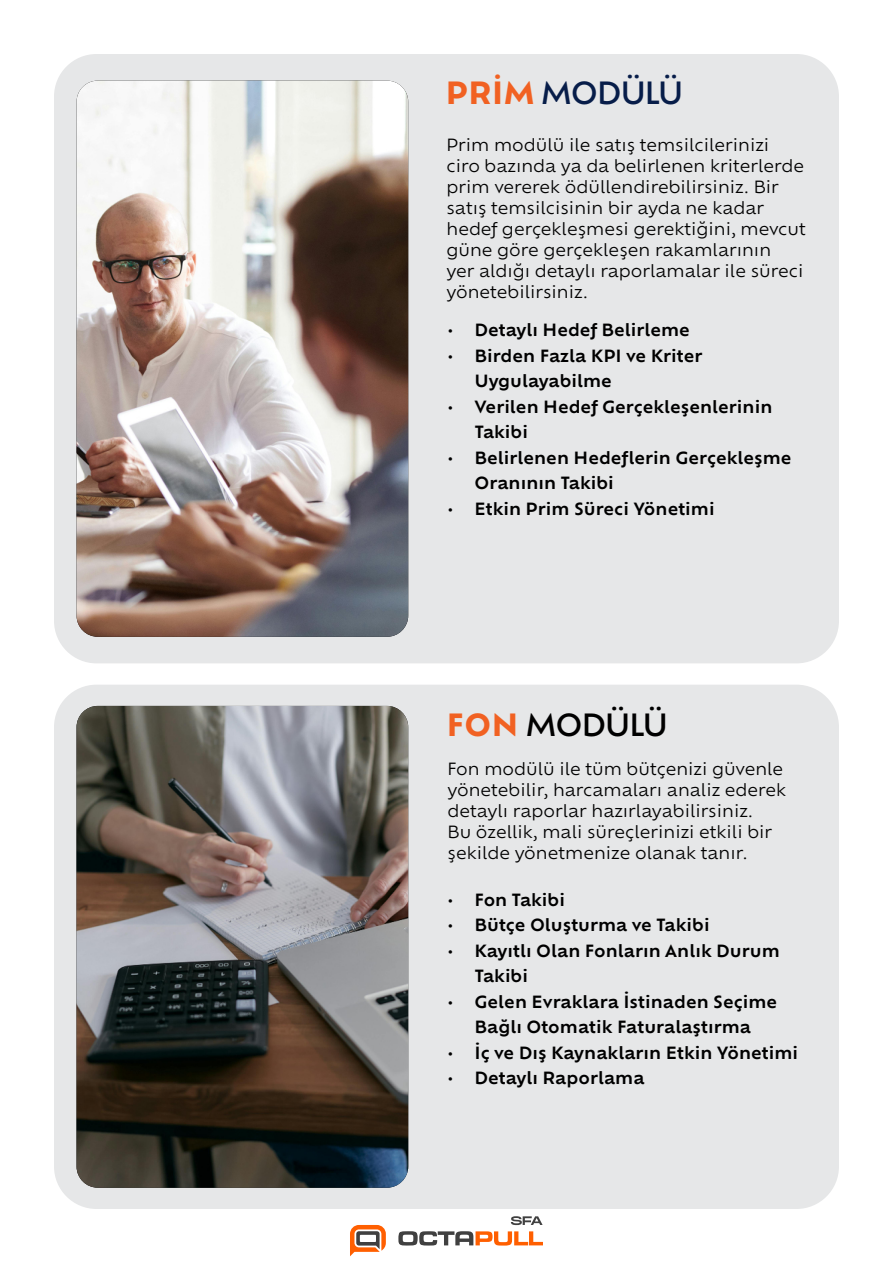
<style>
.page{position:relative;width:893px;height:1263px;background:#fff}
.page>*{position:absolute;margin:0;border:0;box-sizing:border-box;transform-origin:0 0}
.t1{font:500 30px "Ofelia Display";letter-spacing:.01em;color:#071d49}
.t2{font:500 30px "Ofelia Display";letter-spacing:.01em;color:#000}
.t3{font:16.5px/21px "Ofelia Text";color:#000}
.t4{font:600 16.5px/25.5px "Ofelia Text";color:#000}
.s1{font-weight:700;color:#f16122}
</style>
<div class="page">
<svg style="left:398px;top:1231px;width:145px;height:14px"></svg>
<svg style="left:350px;top:1225px;width:36px;height:31px"></svg>
<svg style="left:511px;top:1216px;width:32px;height:9px"></svg>
<div style="left:54px;top:54px;width:785px;height:609px;background:#e6e7e8;border-radius:43px"></div>
<img style="left:77px;top:81px;width:331px;height:556px">
<div style="left:54px;top:685px;width:785px;height:524px;background:#e6e7e8;border-radius:43px"></div>
<img style="left:77px;top:706px;width:331px;height:482px">
<h1 class="t1" style="left:446px;top:71px;width:238px"><span class="s1">PRİM</span> MODÜLÜ</h1>
<p class="t3" style="left:446px;top:133px;width:361px">Prim modülü ile satış temsilcilerinizi ciro bazında ya da belirlenen kriterlerde prim vererek ödüllendirebilirsiniz. Bir satış temsilcisinin bir ayda ne kadar hedef gerçekleşmesi gerektiğini, mevcut güne göre gerçekleşen rakamlarının<br>yer aldığı detaylı raporlamalar ile süreci yönetebilirsiniz.</p>
<p class="t4" style="left:447px;top:316px;width:244px">• Detaylı Hedef Belirleme</p>
<p class="t4" style="left:474px;top:341px;width:229px;text-indent:-27px">• Birden Fazla KPI ve Kriter<br>Uygulayabilme</p>
<p class="t4" style="left:474px;top:392px;width:299px;text-indent:-27px">• Verilen Hedef Gerçekleşenlerinin<br>Takibi</p>
<p class="t4" style="left:474px;top:443px;width:318px;text-indent:-27px">• Belirlenen Hedeflerin Gerçekleşme<br>Oranının Takibi</p>
<p class="t4" style="left:447px;top:494px;width:269px">• Etkin Prim Süreci Yönetimi</p>
<h1 class="t2" style="left:447px;top:703px;width:221px"><span class="s1">FON</span> MODÜLÜ</h1>
<p class="t3" style="left:447px;top:757px;width:340px">Fon modülü ile tüm bütçenizi güvenle yönetebilir, harcamaları analiz ederek detaylı raporlar hazırlayabilirsiniz.<br>Bu özellik, mali süreçlerinizi etkili bir şekilde yönetmenize olanak tanır.</p>
<p class="t4" style="left:447px;top:886px;width:119px">• Fon Takibi</p>
<p class="t4" style="left:447px;top:911px;width:264px">• Bütçe Oluşturma ve Takibi</p>
<p class="t4" style="left:474px;top:937px;width:307px;text-indent:-27px">• Kayıtlı Olan Fonların Anlık Durum<br>Takibi</p>
<p class="t4" style="left:447px;top:988px;width:331px;text-align:center">• Gelen Evraklara İstinaden Seçime<br>Bağlı Otomatik Faturalaştırma</p>
<p class="t4" style="left:447px;top:1039px;width:352px">• İç ve Dış Kaynakların Etkin Yönetimi</p>
<p class="t4" style="left:447px;top:1064px;width:199px">• Detaylı Raporlama</p>
</div>
